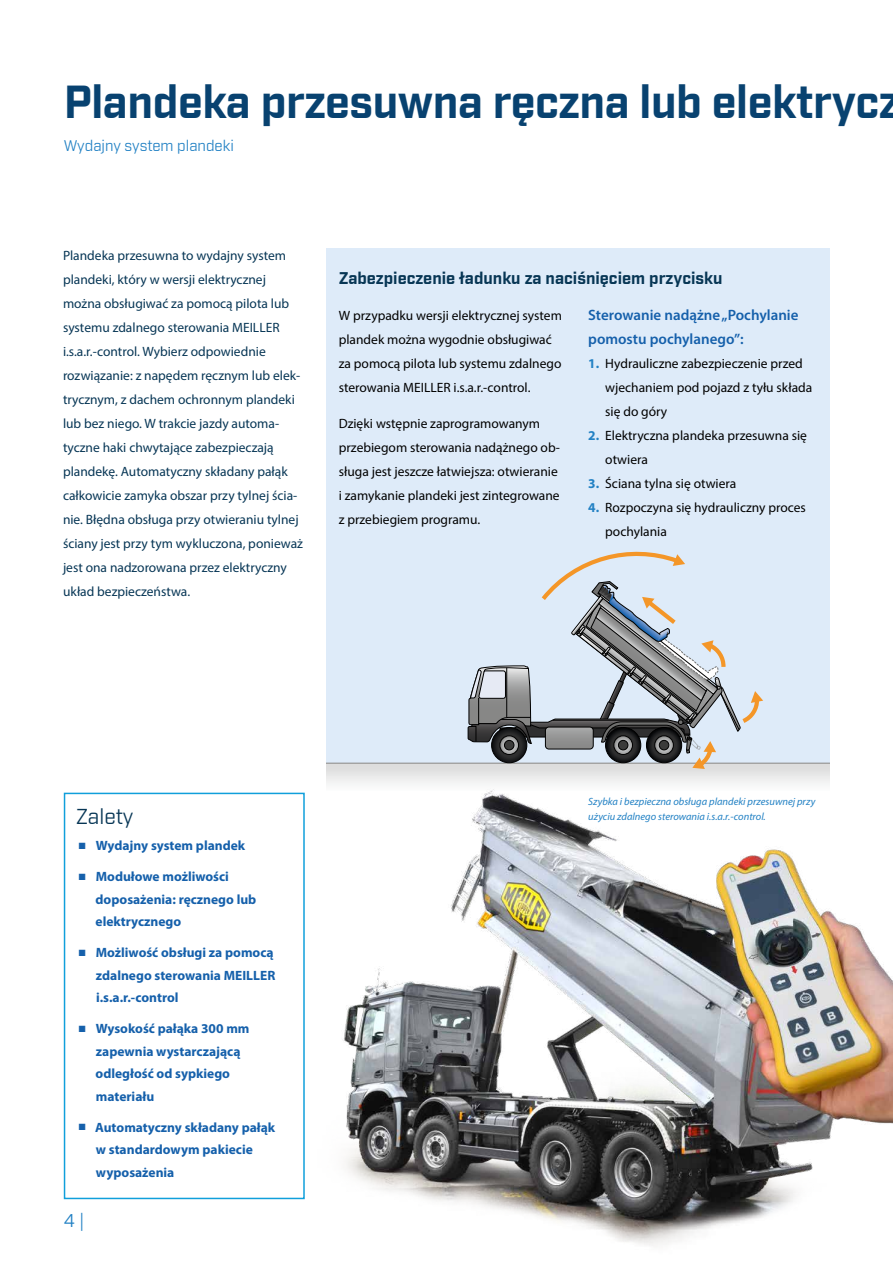
<style>
.page{position:relative;width:893px;height:1263px;background:#fff}
.page>*{position:absolute;margin:0;border:0;box-sizing:border-box;transform-origin:0 0}
.t1{font:700 45px "Industry";letter-spacing:-.01em;color:#084270}
.t2{font:21px "Industry";letter-spacing:-.005em;color:#073655}
.t3{font:18px "Industry";color:#2281c4}
.t4{font:700 16.5px "Industry";color:#073655}
.t5{font:600 15px/24px "Myriad Pro";color:#1560ab}
.t6{font:15px "Industry";color:#2281c4}
.t7{font:13.5px/24px "Myriad Pro";color:#073655}
.t8{font:13.5px/24px "Myriad Pro";color:#000}
.t9{font:700 13.5px/22.5px "Myriad Pro";color:#1560ab}
.t10{font:italic 10.5px "Myriad Pro";color:#2281c4}
.s1{font-weight:700;color:#2281c4}
.s2{font-family:"Arial";font-weight:400}
</style>
<div class="page">
<img style="left:289px;top:717px;width:604px;height:529px">
<div style="left:64px;top:793px;width:241px;height:406px;border:2px solid #109fdb"></div>
<div style="left:326px;top:248px;width:503px;height:313px;background:#deebf9"></div>
<div style="left:326px;top:545px;width:503px;height:245px;background:#deebf9"></div>
<svg style="left:326px;top:764px;width:503px;height:26px;background:#eceded"></svg>
<hr style="left:326px;top:763px;width:503px;height:1px;background:#878786">
<svg style="left:467px;top:551px;width:296px;height:219px"></svg>
<h1 class="t1" style="left:64px;top:74px;width:838px">Plandeka przesuwna ręczna lub elektrycz</h1>
<p class="t6" style="left:64px;top:136px;width:172px">Wydajny system plandeki</p>
<p class="t7" style="left:63px;top:243px;width:241px">Plandeka przesuwna to wydajny system plandeki, który w wersji elektrycznej można obsługiwać za pomocą pilota lub systemu zdalnego sterowania MEILLER i.s.a.r.-control. Wybierz odpowiednie rozwiązanie: z napędem ręcznym lub elek&shy;trycznym, z dachem ochronnym plandeki lub bez niego. W trakcie jazdy automa&shy;tyczne haki chwytające zabezpieczają plandekę. Automatyczny składany pałąk całkowicie zamyka obszar przy tylnej ścia&shy;nie. Błędna obsługa przy otwieraniu tylnej ściany jest przy tym wykluczona, ponieważ jest ona nadzorowana przez elektryczny układ bezpieczeństwa.</p>
<p class="t4" style="left:339px;top:268px;width:385px">Zabezpieczenie ładunku za naciśnięciem przycisku</p>
<p class="t8" style="left:339px;top:303px;width:225px">W przypadku wersji elektrycznej system plandek można wygodnie obsługiwać za pomocą pilota lub systemu zdalnego sterowania MEILLER i.s.a.r.-control.</p>
<p class="t8" style="left:339px;top:411px;width:223px">Dzięki wstępnie zaprogramowanym przebiegom sterowania nadążnego ob&shy;sługa jest jeszcze łatwiejsza: otwieranie i zamykanie plandeki jest zintegrowane z przebiegiem programu.</p>
<p class="t5" style="left:588px;top:302px;width:212px">Sterowanie nadążne „Pochylanie pomostu pochylanego”:</p>
<p class="t8" style="left:605px;top:351px;width:209px;text-indent:-17px"><span class="s1">1.</span> Hydrauliczne zabezpieczenie przed wjechaniem pod pojazd z tyłu składa się do góry</p>
<p class="t8" style="left:605px;top:423px;width:203px;text-indent:-17px"><span class="s1">2.</span> Elektryczna plandeka przesuwna się otwiera</p>
<p class="t8" style="left:588px;top:471px;width:150px"><span class="s1">3.</span> Ściana tylna się otwiera</p>
<p class="t8" style="left:605px;top:495px;width:202px;text-indent:-17px"><span class="s1">4.</span> Rozpoczyna się hydrauliczny proces pochylania</p>
<p class="t10" style="left:588px;top:795px;width:229px">Szybka i bezpieczna obsługa plandeki przesuwnej przy</p>
<h2 class="t2" style="left:76px;top:803px;width:59px">Zalety</h2>
<p class="t10" style="left:588px;top:810px;width:179px">użyciu zdalnego sterowania i.s.a.r.-control.</p>
<p class="t9" style="left:78px;top:834px;width:169px"><span class="s2">■</span> Wydajny system plandek</p>
<p class="t9" style="left:96px;top:865px;width:162px;text-indent:-18px"><span class="s2">■</span> Modułowe możliwości doposażenia: ręcznego lub elektrycznego</p>
<p class="t9" style="left:96px;top:941px;width:181px;text-align:justify;text-indent:-18px"><span class="s2">■</span> Możliwość obsługi za pomocą zdalnego sterowania MEILLER i.s.a.r.-control</p>
<p class="t9" style="left:96px;top:1017px;width:155px;text-indent:-18px"><span class="s2">■</span> Wysokość pałąka 300 mm zapewnia wystarczającą odległość od sypkiego materiału</p>
<p class="t9" style="left:96px;top:1116px;width:181px;text-indent:-18px"><span class="s2">■</span> Automatyczny składany pałąk w standardowym pakiecie wyposażenia</p>
<h3 class="t3" style="left:64px;top:1210px;width:22px">4 |</h3>
</div>
